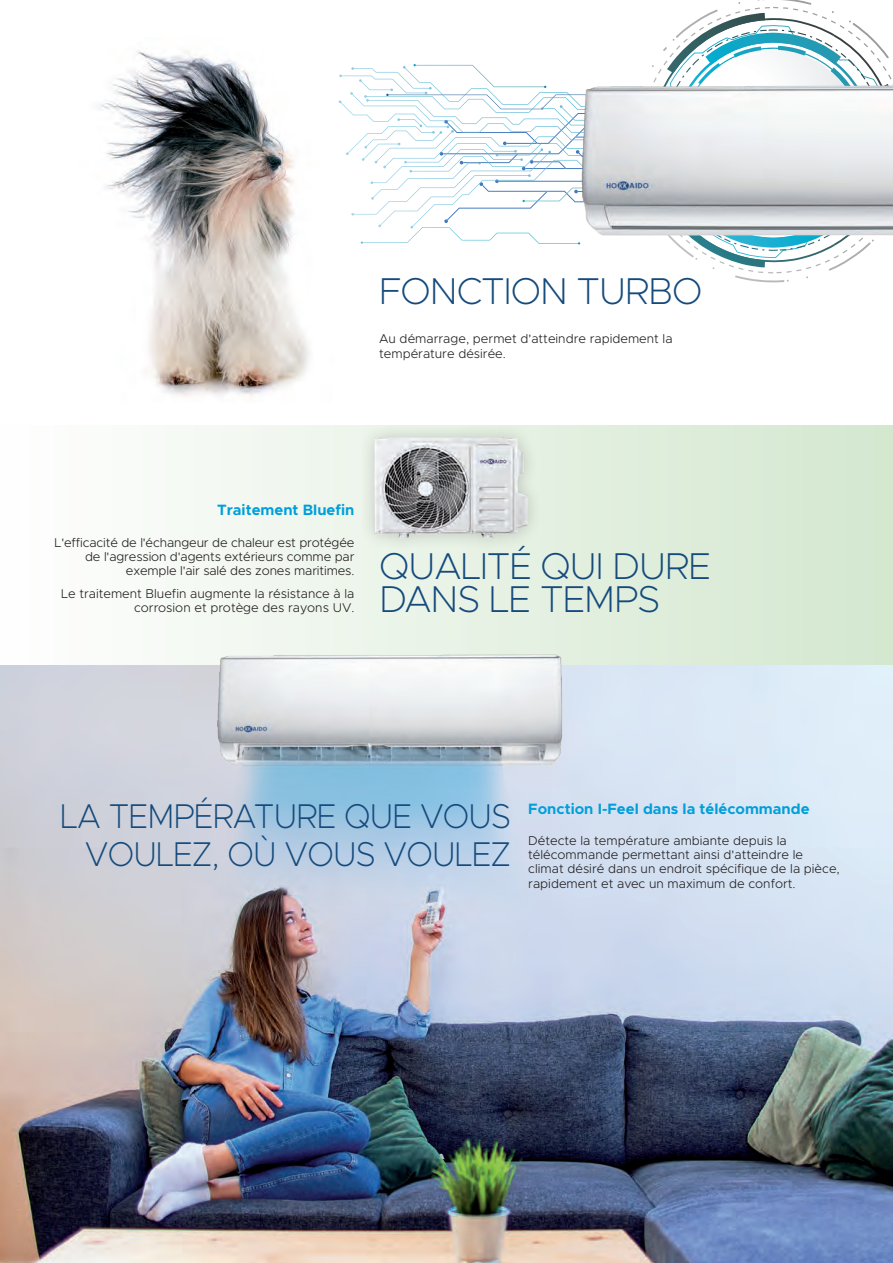
<style>
.page{position:relative;width:893px;height:1263px;background:#fff}
.page>*{position:absolute;margin:0;border:0;box-sizing:border-box;transform-origin:0 0}
.t1{font:200 37.5px/33px "Metropolis";letter-spacing:-.025em;color:#144a7c}
.t2{font:200 34.5px/37.5px "Metropolis";letter-spacing:-.025em;color:#144a7c;text-align:right;scale:.95 1}
.t3{font:700 15px "Metropolis";color:#009fda}
.t4{font:300 12.75px/14.2px "Metropolis";color:#231f20}
</style>
<div class="page">
<div style="left:0;top:425px;width:893px;height:240px;background:linear-gradient(to right,#fefefe,#d3e7cf)"></div>
<img style="left:98px;top:48px;width:241px;height:350px">
<svg style="left:339px;top:0;width:553px;height:282px"></svg>
<div style="left:681px;top:50px;width:182px;height:181px;background:#f9fafa;border-radius:91px"></div>
<img style="left:0;top:665px;width:893px;height:598px">
<hr style="left:0;top:425px;width:1px;height:240px;background:#56a445">
<img style="left:580px;top:81px;width:313px;height:156px">
<div style="left:359px;top:422px;width:184px;height:131px;background:#231f20;opacity:.22"></div>
<img style="left:373px;top:437px;width:155px;height:103px">
<img style="left:185px;top:652px;width:412px;height:357px">
<h1 class="t1" style="left:379px;top:274px;width:325px">FONCTION TURBO</h1>
<p class="t4" style="left:379px;top:332px;width:295px">Au démarrage, permet d'atteindre rapidement la température désirée.</p>
<p class="t3" style="left:217px;top:501px;width:139px">Traitement Bluefin</p>
<p class="t4" style="left:55px;top:535px;width:301px;text-align:right">L'efficacité de l'échangeur de chaleur est protégée de l'agression d'agents extérieurs comme par exemple l'air salé des zones maritimes.</p>
<p class="t4" style="left:61px;top:586px;width:295px;text-align:right">Le traitement Bluefin augmente la résistance à la corrosion et protège des rayons UV.</p>
<h1 class="t1" style="left:379px;top:549px;width:333px">QUALITÉ QUI DURE<br>DANS LE TEMPS</h1>
<h2 class="t2" style="left:60px;top:797px;width:476px">LA TEMPÉRATURE QUE VOUS<br>VOULEZ, OÙ VOUS VOULEZ</h2>
<p class="t3" style="left:528px;top:799px;width:283px">Fonction I-Feel dans la télécommande</p>
<p class="t4" style="left:528px;top:833px;width:313px">Détecte la température ambiante depuis la télécommande permettant ainsi d'atteindre le climat désiré dans un endroit spécifique de la pièce, rapidement et avec un maximum de confort.</p>
</div>
